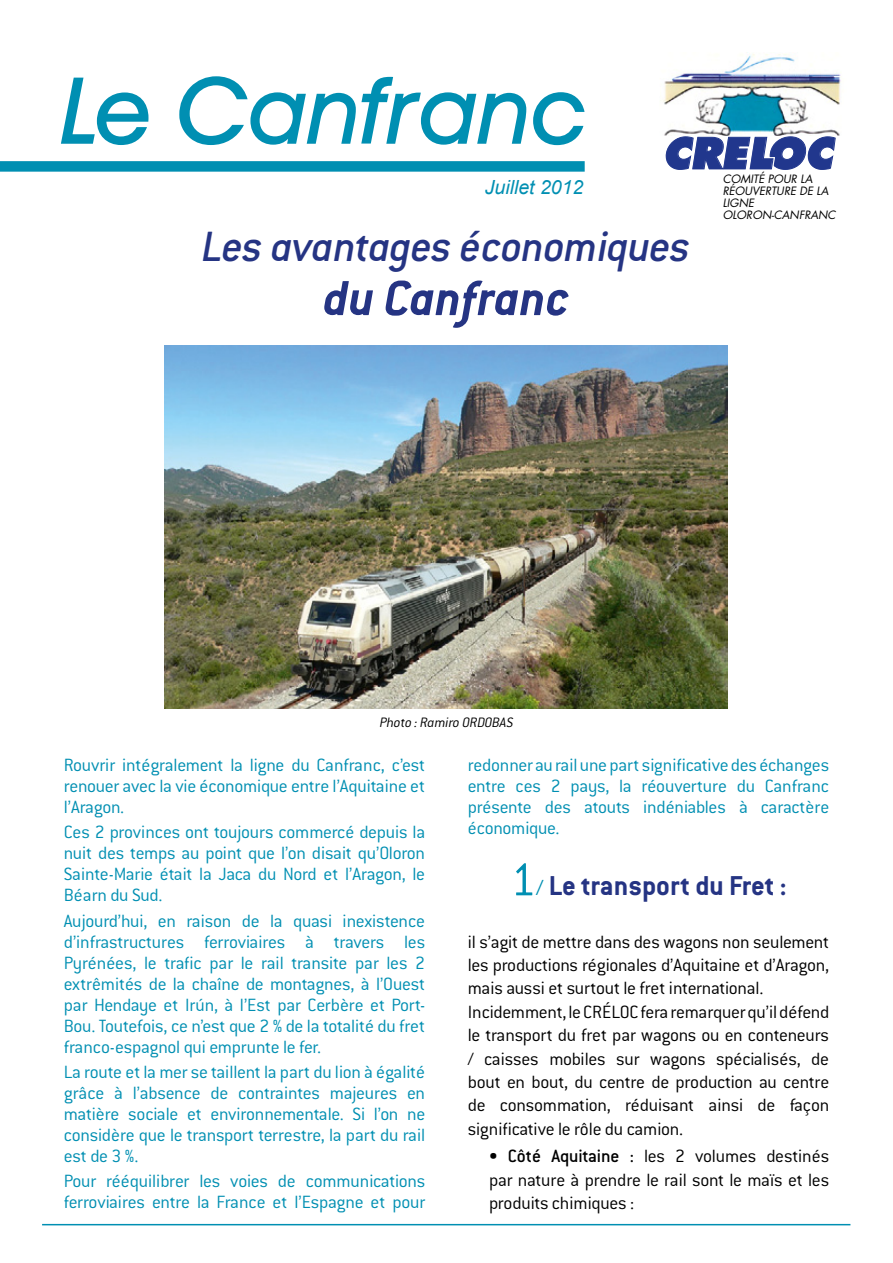
<style>
.page{position:relative;width:893px;height:1263px;background:#fff}
.page>*{position:absolute;margin:0;border:0;box-sizing:border-box;transform-origin:0 0}
.t1{font:italic 500 93px "Avant Garde IT Cby BT";color:#008fb2}
.t2{font:italic 700 54px "Conduit ITC";color:#253483}
.t3{font:italic 500 46.5px "Conduit ITC";letter-spacing:-.015em;color:#253483}
.t4{font:italic 800 42px "Futura";color:#21378d}
.t5{font:700 30px "Conduit ITC";color:#253483}
.t6{font:300 19.5px/21px "Conduit ITC";letter-spacing:-.015em;color:#008fb2;text-align:justify}
.t7{font:300 19.5px/23.4px "Conduit ITC";letter-spacing:-.015em;color:#000}
.t8{font:italic 19.5px "Arial";color:#008fb2}
.t9{font:italic 300 15px "Conduit ITC";letter-spacing:-.01em;color:#000}
.t10{font:italic 11.25px/12px "Futura";color:#000}
.s1{font-weight:300;font-size:51px;color:#008fb2}
.s2{font-weight:300;font-size:24px;color:#008fb2}
.s3{font-weight:500}
</style>
<div class="page">
<img style="left:164px;top:345px;width:564px;height:364px">
<div style="left:0;top:161px;width:585px;height:11px;background:#008fb2"></div>
<hr style="left:42px;top:1224px;width:808px;height:1px;background:#008fb2">
<svg style="left:664px;top:135px;width:172px;height:35px"></svg>
<img style="left:663px;top:54px;width:178px;height:81px">
<h1 class="t1" style="left:62px;top:54px;width:527px">Le Canfranc</h1>
<p class="t8" style="left:485px;top:175px;width:100px">Juillet 2012</p>
<h3 class="t4" style="left:662px;top:127px;width:171px">CREL C</h3>
<h3 class="t4" style="left:766px;top:127px;width:39px">O</h3>
<p class="t10" style="left:723px;top:185px;width:107px">RÉOUVERTURE DE LA<br>LIGNE</p>
<p class="t10" style="left:723px;top:173px;width:91px">COMITÉ POUR LA</p>
<p class="t10" style="left:723px;top:209px;width:114px">OLORON-CANFRANC</p>
<h3 class="t3" style="left:202px;top:220px;width:490px">Les avantages économiques</h3>
<h2 class="t2" style="left:324px;top:267px;width:247px">du Canfranc</h2>
<p class="t9" style="left:380px;top:714px;width:135px">Photo : Ramiro ORDOBAS</p>
<p class="t6" style="left:64px;top:754px;width:363px">Rouvrir intégralement la ligne du Canfranc, c’est renouer avec la vie économique entre l’Aquitaine et l’Aragon.</p>
<p class="t6" style="left:64px;top:822px;width:363px">Ces 2 provinces ont toujours commercé depuis la nuit des temps au point que l’on disait qu’Oloron Sainte-Marie était la Jaca du Nord et l’Aragon, le Béarn du Sud.</p>
<p class="t6" style="left:64px;top:910px;width:363px">Aujourd’hui, en raison de la quasi inexistence d’infrastructures ferroviaires à travers les Pyrénées, le trafic par le rail transite par les 2 extrêmités de la chaîne de montagnes, à l’Ouest par Hendaye et Irún, à l’Est par Cerbère et Port-Bou. Toutefois, ce n’est que 2 % de la totalité du fret franco-espagnol qui emprunte le fer.</p>
<p class="t6" style="left:64px;top:1061px;width:363px">La route et la mer se taillent la part du lion à égalité grâce à l’absence de contraintes majeures en matière sociale et environnementale. Si l’on ne considère que le transport terrestre, la part du rail est de 3 %.</p>
<p class="t6" style="left:64px;top:1171px;width:363px">Pour rééquilibrer les voies de communications ferroviaires entre la France et l’Espagne et pour</p>
<p class="t6" style="left:468px;top:755px;width:363px">redonner au rail une part significative des échanges entre ces 2 pays, la réouverture du Canfranc présente des atouts indéniables à caractère économique.</p>
<h3 class="t5" style="left:510px;top:868px;width:278px"><span class="s1">1</span><span class="s2">/</span> Le transport du Fret :</h3>
<p class="t7" style="left:468px;top:930px;width:363px">il s’agit de mettre dans des wagons non seulement les productions régionales d’Aquitaine et d’Aragon, mais aussi et surtout le fret international.<br>Incidemment, le CRÉLOC fera remarquer qu’il défend le transport du fret par wagons ou en conteneurs / caisses mobiles sur wagons spécialisés, de bout en bout, du centre de production au centre de consommation, réduisant ainsi de façon significative le rôle du camion.</p>
<p class="t7" style="left:489px;top:1145px;width:342px;text-align:justify"><span class="s3">• Côté Aquitaine :</span> les 2 volumes destinés par nature à prendre le rail sont le maïs et les produits chimiques :</p>
</div>
